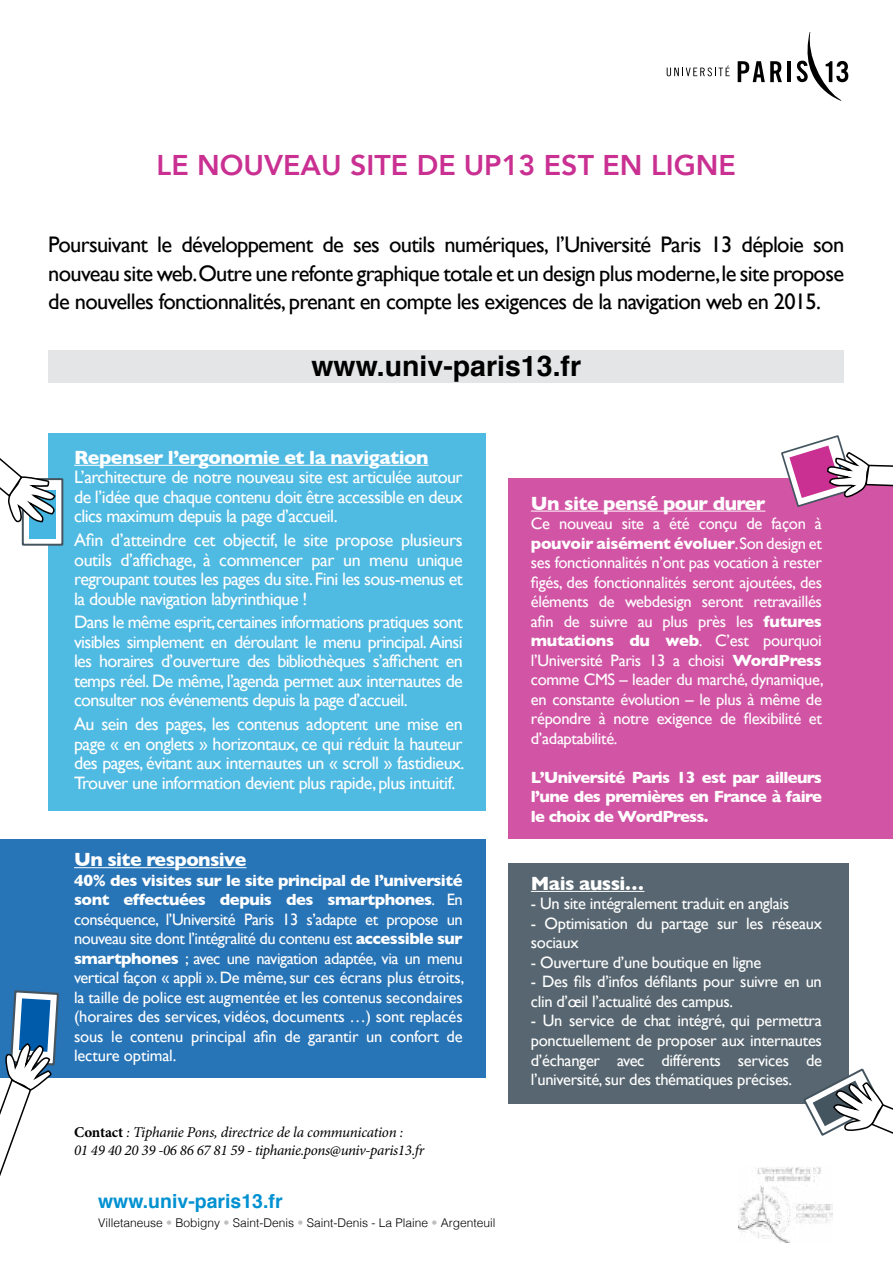
<style>
.page{position:relative;width:893px;height:1263px;background:#fff}
.page>*{position:absolute;margin:0;border:0;box-sizing:border-box;transform-origin:0 0}
.t1{font:800 28.5px "Avenir";color:#c93092}
.t2{font:700 28.5px "Helvetica";color:#000}
.t3{font:22.5px/28.5px "Gill Sans";letter-spacing:-.03em;color:#000;text-align:justify}
.t4{font:700 19.5px "Gill Sans";letter-spacing:-.03em;color:#fff}
.t5{font:700 19.5px "Helvetica";color:#0091d1}
.t6{font:18px/19.5px "Gill Sans";letter-spacing:-.03em;color:#fff;text-align:justify}
.t7{font:16.5px/19.5px "Gill Sans";letter-spacing:-.02em;color:#fff;text-align:justify}
.t8{font:700 16.5px/19.5px "Gill Sans";letter-spacing:-.04em;color:#fff;text-align:justify}
.t9{font:italic 15px/18px "Minion Pro";letter-spacing:-.02em;color:#000}
.t10{font:300 12px "Helvetica";color:#000}
.s1{font-weight:700}
.s2{font-weight:700;font-style:normal}
.s3{color:#bcbec0}
</style>
<div class="page">
<div style="left:48px;top:351px;width:796px;height:32px;background:#e4e5e6"></div>
<div style="left:508px;top:478px;width:385px;height:361px;background:#d255a5"></div>
<hr style="left:531px;top:511px;width:234px;height:1px;background:#fff">
<hr style="left:788px;top:61px;width:3px;height:21px;background:#000">
<svg style="left:738px;top:61px;width:44px;height:21px"></svg>
<svg style="left:797px;top:32px;width:51px;height:69px"></svg>
<svg style="left:667px;top:66px;width:63px;height:10px"></svg>
<img style="left:738px;top:1167px;width:94px;height:76px">
<div style="left:48px;top:433px;width:437px;height:378px;background:#4fbae2"></div>
<div style="left:508px;top:863px;width:340px;height:241px;background:#576670"></div>
<div style="left:0;top:839px;width:485px;height:238px;background:#2774b7"></div>
<hr style="left:74px;top:465px;width:354px;height:1px;background:#fff">
<hr style="left:531px;top:891px;width:113px;height:1px;background:#fff">
<hr style="left:74px;top:867px;width:172px;height:1px;background:#fff">
<svg style="left:0;top:990px;width:60px;height:186px"></svg>
<svg style="left:781px;top:435px;width:112px;height:72px"></svg>
<svg style="left:803px;top:1067px;width:90px;height:69px"></svg>
<div style="left:22px;top:478px;width:41px;height:68px;background:#fff;border:2px solid #455560"></div>
<div style="left:29px;top:490px;width:27px;height:48px;background:#44b6e1"></div>
<svg style="left:0;top:458px;width:58px;height:66px"></svg>
<h1 class="t1" style="left:157px;top:143px;width:581px">LE NOUVEAU SITE DE UP13 EST EN LIGNE</h1>
<p class="t3" style="left:48px;top:230px;width:797px">Poursuivant le développement de ses outils numériques, l’Université Paris 13 déploie son nouveau site web.Outre une refonte graphique totale et un design plus moderne,le site propose de nouvelles fonctionnalités, prenant en compte les exigences de la navigation web en 2015.</p>
<h1 class="t2" style="left:311px;top:343px;width:271px">www.univ-paris13.fr</h1>
<p class="t4" style="left:74px;top:442px;width:356px">Repenser l’ergonomie et la navigation</p>
<p class="t6" style="left:74px;top:467px;width:390px">L’architecture de notre nouveau site est articulée autour de l’idée que chaque contenu doit être accessible en deux clics maximum depuis la page d’accueil.</p>
<p class="t6" style="left:74px;top:530px;width:390px">Afin d’atteindre cet objectif, le site propose plusieurs outils d’affichage, à commencer par un menu unique regroupant toutes les pages du site. Fini les sous-menus et la double navigation labyrinthique !</p>
<p class="t6" style="left:74px;top:612px;width:390px">Dans le même esprit, certaines informations pratiques sont visibles simplement en déroulant le menu principal. Ainsi les horaires d’ouverture des bibliothèques s’affichent en temps réel. De même, l’agenda permet aux internautes de consulter nos événements depuis la page d’accueil.</p>
<p class="t6" style="left:74px;top:714px;width:392px">Au sein des pages, les contenus adoptent une mise en page « en onglets » horizontaux, ce qui réduit la hauteur des pages, évitant aux internautes un « scroll » fastidieux.<br>Trouver une information devient plus rapide, plus intuitif.</p>
<p class="t4" style="left:74px;top:844px;width:174px">Un site responsive</p>
<p class="t7" style="left:74px;top:870px;width:392px"><span class="s1">40% des visites sur le site principal de l’université sont effectuées depuis des smartphones</span>. En conséquence, l’Université Paris 13 s’adapte et propose un nouveau site dont l’intégralité du contenu est <span class="s1">accessible sur smartphones</span> ; avec une navigation adaptée, via un menu vertical façon « appli ». De même, sur ces écrans plus étroits, la taille de police est augmentée et les contenus secondaires (horaires des services, vidéos, documents …) sont replacés sous le contenu principal afin de garantir un confort de lecture optimal.</p>
<p class="t9" style="left:74px;top:1123px;width:352px"><span class="s2">Contact</span> : Tiphanie Pons, directrice de la communication :<br>01 49 40 20 39 -06 86 67 81 59 - tiphanie.pons@univ-paris13.fr</p>
<p class="t5" style="left:98px;top:1185px;width:186px">www.univ-paris13.fr</p>
<p class="t10" style="left:98px;top:1212px;width:399px">Villetaneuse <span class="s3">•</span> Bobigny <span class="s3">•</span> Saint-Denis <span class="s3">•</span> Saint-Denis - La Plaine <span class="s3">•</span> Argenteuil</p>
<p class="t4" style="left:531px;top:488px;width:236px">Un site pensé pour durer</p>
<p class="t7" style="left:531px;top:514px;width:294px">Ce nouveau site a été conçu de façon à <span class="s1">pouvoir aisément évoluer</span>.Son design et ses fonctionnalités n’ont pas vocation à rester figés, des fonctionnalités seront ajoutées, des éléments de webdesign seront retravaillés afin de suivre au plus près les <span class="s1">futures mutations du web</span>. C’est pourquoi l’Université Paris 13 a choisi <span class="s1">WordPress </span>comme CMS – leader du marché, dynamique, en constante évolution – le plus à même de répondre à notre exigence de flexibilité et d’adaptabilité.</p>
<p class="t8" style="left:531px;top:767px;width:292px">L’Université Paris 13 est par ailleurs l’une des premières en France à faire le choix de WordPress.</p>
<p class="t4" style="left:531px;top:868px;width:115px">Mais aussi…</p>
<p class="t7" style="left:531px;top:894px;width:260px">- Un site intégralement traduit en anglais</p>
<p class="t7" style="left:531px;top:913px;width:293px">- Optimisation du partage sur les réseaux sociaux</p>
<p class="t7" style="left:531px;top:952px;width:232px">- Ouverture d’une boutique en ligne</p>
<p class="t7" style="left:531px;top:972px;width:292px">- Des fils d’infos défilants pour suivre en un clin d’œil l’actualité des campus.</p>
<p class="t7" style="left:531px;top:1011px;width:293px">- Un service de chat intégré, qui permettra ponctuellement de proposer aux internautes d’échanger avec différents services de l’université, sur des thématiques précises.</p>
</div>
